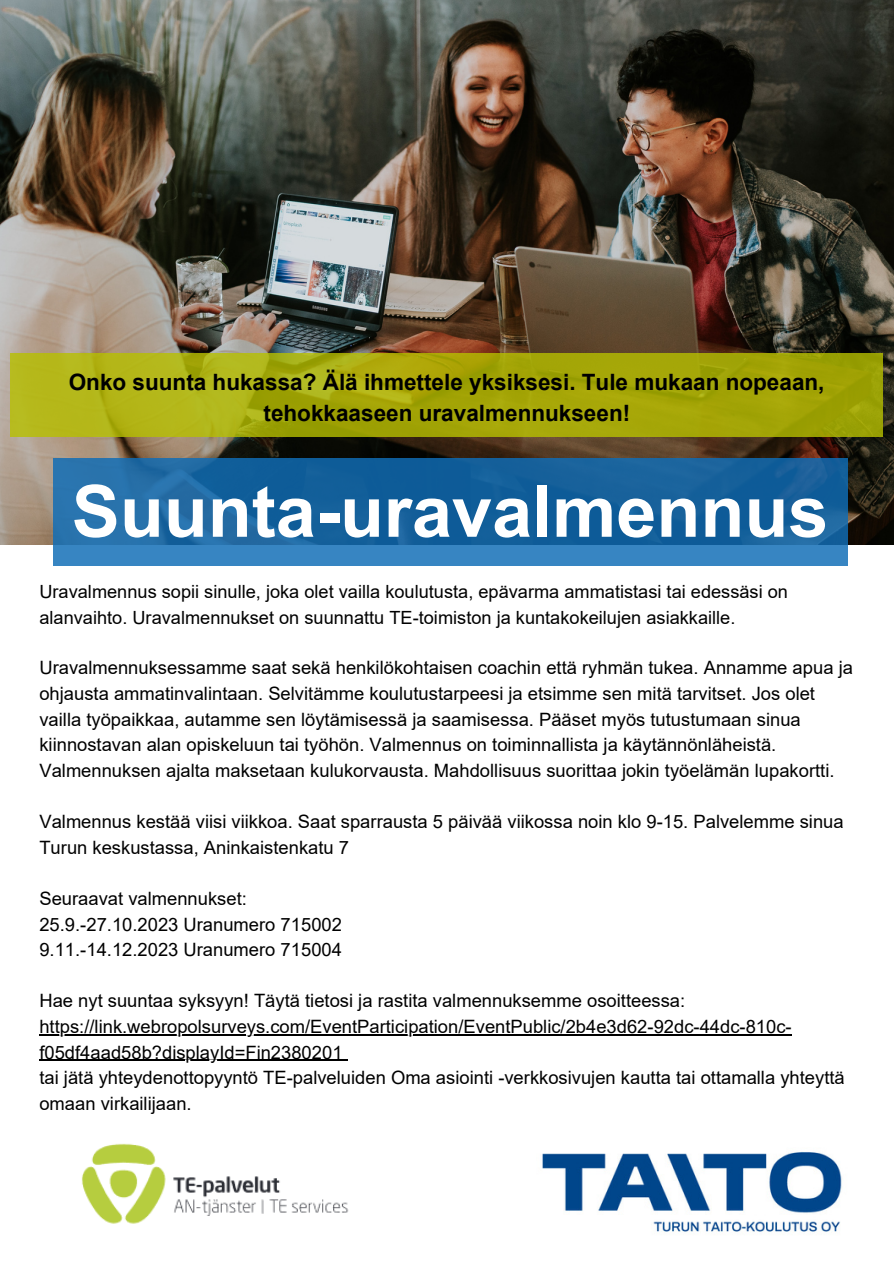
<style>
.page{position:relative;width:894px;height:1264px;background:#fff}
.page>*{position:absolute;margin:0;border:0;box-sizing:border-box;transform-origin:0 0}
.t1{font:700 72px "Arial";color:#fff}
.t2{font:700 22.5px/31.5px "Arial";color:#000;text-align:center}
.t3{font:18.3px/25.7px "Arial";color:#000}
.t4{font:18.15px/25.5px "Arial";color:#000}
</style>
<div class="page">
<img style="left:0;top:0;width:893px;height:544px">
<svg style="left:53px;top:458px;width:794px;height:108px;background:#1d69a4"></svg>
<img style="left:542px;top:1152px;width:300px;height:80px">
<hr style="left:39px;top:1033px;width:752px;height:2px;background:#000">
<hr style="left:39px;top:1059px;width:303px;height:2px;background:#000">
<svg style="left:11px;top:352px;width:871px;height:84px;background:#a6a80c"></svg>
<img style="left:81px;top:1143px;width:268px;height:81px">
<p class="t2" style="left:69px;top:366px;width:757px">Onko suunta hukassa? Älä ihmettele yksiksesi. Tule mukaan nopeaan, tehokkaaseen uravalmennukseen!</p>
<p class="t1" style="left:72px;top:471px;width:758px">Suunta-uravalmennus</p>
<p class="t4" style="left:39px;top:579px;width:749px">Uravalmennus sopii sinulle, joka olet vailla koulutusta, epävarma ammatistasi tai edessäsi on alanvaihto. Uravalmennukset on suunnattu TE-toimiston ja kuntakokeilujen asiakkaille.</p>
<p class="t3" style="left:39px;top:655px;width:814px">Uravalmennuksessamme saat sekä henkilökohtaisen coachin että ryhmän tukea. Annamme apua ja ohjausta ammatinvalintaan. Selvitämme koulutustarpeesi ja etsimme sen mitä tarvitset. Jos olet vailla työpaikkaa, autamme sen löytämisessä ja saamisessa. Pääset myös tutustumaan sinua kiinnostavan alan opiskeluun tai työhön. Valmennus on toiminnallista ja käytännönläheistä.<br>Valmennuksen ajalta maksetaan kulukorvausta. Mahdollisuus suorittaa jokin työelämän lupakortti.</p>
<p class="t3" style="left:39px;top:809px;width:805px">Valmennus kestää viisi viikkoa. Saat sparrausta 5 päivää viikossa noin klo 9-15. Palvelemme sinua<br>Turun keskustassa, Aninkaistenkatu 7</p>
<p class="t3" style="left:39px;top:885px;width:209px">Seuraavat valmennukset:</p>
<p class="t3" style="left:39px;top:911px;width:304px">25.9.-27.10.2023 Uranumero 715002</p>
<p class="t3" style="left:39px;top:937px;width:304px">9.11.-14.12.2023 Uranumero 715004</p>
<p class="t3" style="left:39px;top:988px;width:753px">Hae nyt suuntaa syksyyn! Täytä tietosi ja rastita valmennuksemme osoitteessa: https://link.webropolsurveys.com/EventParticipation/EventPublic/2b4e3d62-92dc-44dc-810c&shy;f05df4aad58b?displayId=Fin2380201</p>
<p class="t3" style="left:39px;top:1064px;width:806px">tai jätä yhteydenottopyyntö TE-palveluiden Oma asiointi -verkkosivujen kautta tai ottamalla yhteyttä omaan virkailijaan.</p>
</div>
